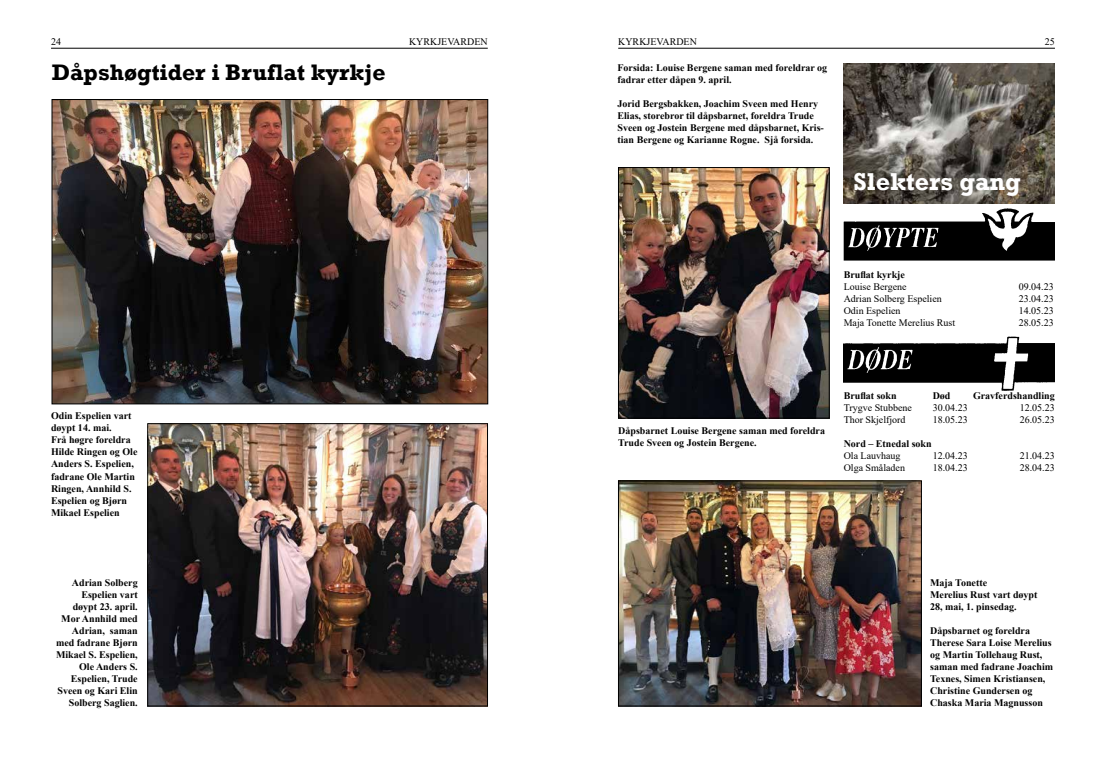
<style>
.page{position:relative;width:1106px;height:780px;background:#fff}
.page>*{position:absolute;margin:0;border:0;box-sizing:border-box;transform-origin:0 0}
.t1{font:700 25px "Rockwell";color:#fff}
.t2{font:700 23px "Rockwell";color:#000}
.t3{font:700 10px/12px "Times New Roman";color:#000}
.t4{font:10px "Times New Roman";color:#000}
</style>
<div class="page">
<hr style="left:51px;top:48px;width:437px;height:1px;background:#000">
<hr style="left:618px;top:48px;width:436px;height:1px;background:#000">
<img style="left:843px;top:336px;width:211px;height:55px">
<img style="left:843px;top:64px;width:211px;height:197px">
<img style="left:54px;top:101px;width:432px;height:301px">
<div style="left:52px;top:99px;width:436px;height:305px;border:1px solid #000"></div>
<img style="left:149px;top:425px;width:337px;height:279px">
<div style="left:147px;top:423px;width:341px;height:283px;border:1px solid #000"></div>
<img style="left:620px;top:169px;width:207px;height:247px">
<div style="left:618px;top:167px;width:211px;height:251px;border:1px solid #000"></div>
<img style="left:620px;top:482px;width:299px;height:222px">
<div style="left:618px;top:480px;width:303px;height:226px;border:1px solid #000"></div>
<p class="t4" style="left:51px;top:35px;width:11px">24</p>
<p class="t4" style="left:409px;top:35px;width:80px">KYRKJEVARDEN</p>
<p class="t4" style="left:618px;top:35px;width:80px">KYRKJEVARDEN</p>
<p class="t4" style="left:1044px;top:35px;width:11px">25</p>
<h2 class="t2" style="left:52px;top:58px;width:335px">Dåpshøgtider i Bruflat kyrkje</h2>
<p class="t3" style="left:51px;top:410px;width:88px">Odin Espelien vart døypt 14. mai.<br>Frå høgre foreldra<br>Hilde Ringen og Ole<br>Anders S. Espelien, fadrane Ole Martin<br>Ringen, Annhild S.<br>Espelien og Bjørn<br>Mikael Espelien</p>
<p class="t3" style="left:56px;top:576px;width:83px;text-align:right">Adrian Solberg<br>Espelien vart døypt 23. april.<br>Mor Annhild med<br>Adrian, saman med fadrane Bjørn<br>Mikael S. Espelien,<br>Ole Anders S.<br>Espelien, Trude<br>Sveen og Kari Elin<br>Solberg Saglien.</p>
<p class="t3" style="left:617px;top:61px;width:211px">Forsida: Louise Bergene saman med foreldrar og fadrar etter dåpen 9. april.</p>
<p class="t3" style="left:617px;top:97px;width:208px">Jorid Bergsbakken, Joachim Sveen med Henry Elias, storebror til dåpsbarnet, foreldra Trude Sveen og Jostein Bergene med dåpsbarnet, Kris&shy;tian Bergene og Karianne Rogne. Sjå forsida.</p>
<h1 class="t1" style="left:853px;top:167px;width:169px">Slekters gang</h1>
<p class="t3" style="left:843px;top:269px;width:63px">Bruflat kyrkje</p>
<p class="t4" style="left:843px;top:280px;width:64px">Louise Bergene</p>
<p class="t4" style="left:1018px;top:280px;width:36px">09.04.23</p>
<p class="t4" style="left:843px;top:292px;width:100px">Adrian Solberg Espelien</p>
<p class="t4" style="left:1018px;top:292px;width:36px">23.04.23</p>
<p class="t4" style="left:843px;top:304px;width:58px">Odin Espelien</p>
<p class="t4" style="left:1018px;top:304px;width:36px">14.05.23</p>
<p class="t4" style="left:843px;top:316px;width:113px">Maja Tonette Merelius Rust</p>
<p class="t4" style="left:1018px;top:316px;width:36px">28.05.23</p>
<p class="t3" style="left:618px;top:424px;width:208px">Dåpsbarnet Louise Bergene saman med foreldra<br>Trude Sveen og Jostein Bergene.</p>
<p class="t3" style="left:843px;top:389px;width:55px">Bruflat sokn</p>
<p class="t3" style="left:932px;top:389px;width:19px">Død</p>
<p class="t3" style="left:973px;top:389px;width:83px">Gravferdshandling</p>
<p class="t4" style="left:843px;top:401px;width:70px">Trygve Stubbene</p>
<p class="t4" style="left:932px;top:401px;width:36px">30.04.23</p>
<p class="t4" style="left:1019px;top:401px;width:36px">12.05.23</p>
<p class="t4" style="left:843px;top:413px;width:63px">Thor Skjelfjord</p>
<p class="t4" style="left:932px;top:413px;width:36px">18.05.23</p>
<p class="t4" style="left:1019px;top:413px;width:36px">26.05.23</p>
<p class="t3" style="left:843px;top:437px;width:90px">Nord – Etnedal sokn</p>
<p class="t4" style="left:843px;top:449px;width:58px">Ola Lauvhaug</p>
<p class="t4" style="left:932px;top:449px;width:36px">12.04.23</p>
<p class="t4" style="left:1019px;top:449px;width:36px">21.04.23</p>
<p class="t4" style="left:843px;top:461px;width:63px">Olga Småladen</p>
<p class="t4" style="left:932px;top:461px;width:36px">18.04.23</p>
<p class="t4" style="left:1019px;top:461px;width:36px">28.04.23</p>
<p class="t3" style="left:930px;top:576px;width:109px">Maja Tonette<br>Merelius Rust vart døypt<br>28, mai, 1. pinsedag.</p>
<p class="t3" style="left:930px;top:624px;width:125px">Dåpsbarnet og foreldra<br>Therese Sara Loise Merelius og Martin Tollehaug Rust, saman med fadrane Joachim<br>Texnes, Simen Kristiansen,<br>Christine Gundersen og<br>Chaska Maria Magnusson</p>
</div>
